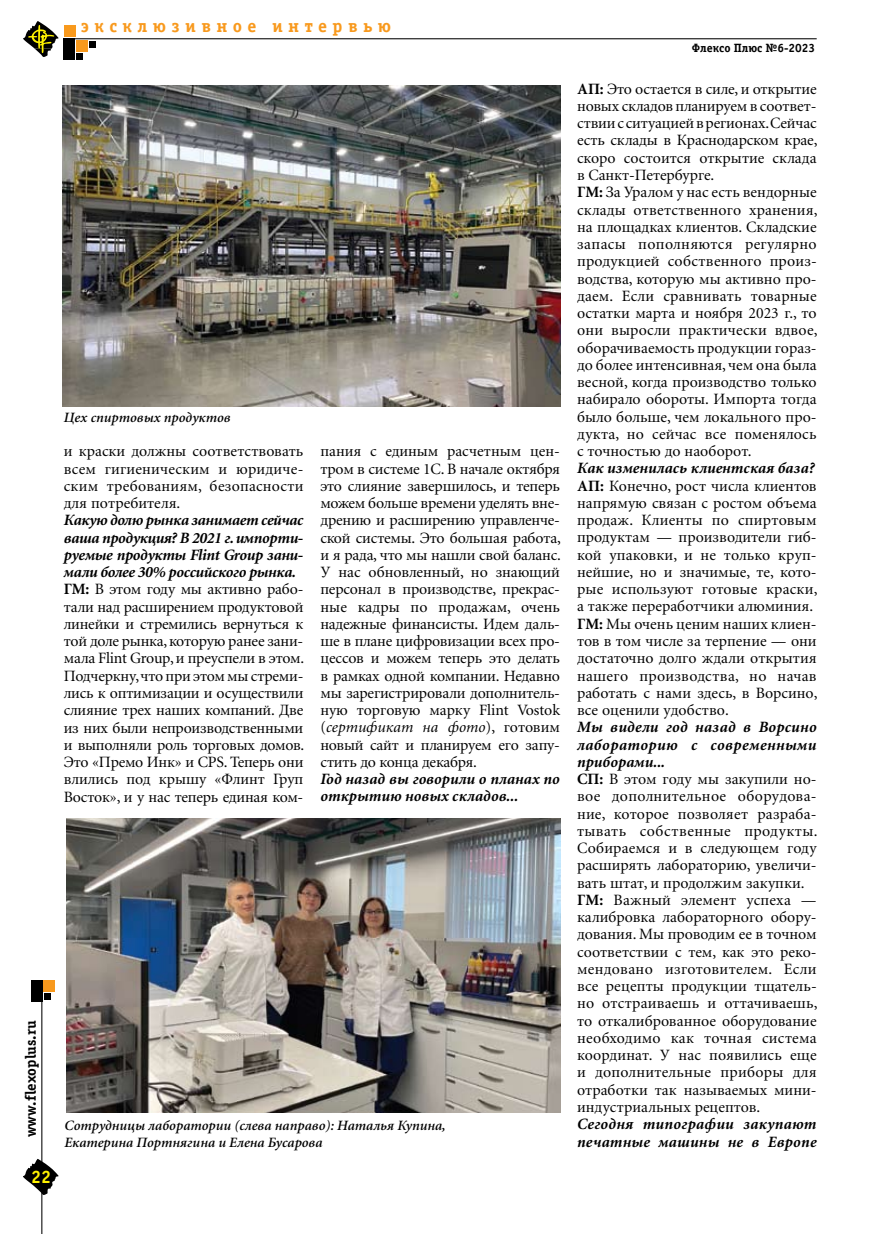
<style>
.page{position:relative;width:872px;height:1234px;background:#fff}
.page>*{position:absolute;margin:0;border:0;box-sizing:border-box;transform-origin:0 0}
.t1{font:700 18px "Officina Serif C";letter-spacing:.3em;color:#f8991d}
.t2{font:700 18px "Officina Serif C";color:#fff200}
.t3{font:15.75px/17.2px "Minion Cyr";color:#000}
.t4{font:italic 700 15.75px/17.2px "Minion Cyr";letter-spacing:.01em;color:#000}
.t5{font:700 15px "Officina Serif C";color:#000}
.t6{font:italic 600 14.25px/17.2px "Minion Cyr";color:#000}
.t7{font:700 12px "Officina Serif C";color:#000}
.s1{font-weight:700;font-style:italic}
.s2{font-weight:700}
.s3{font-style:italic}
</style>
<div class="page">
<div style="left:76px;top:53px;width:7px;height:7px;background:#000"></div>
<svg style="left:90px;top:41px;width:6px;height:6px"></svg>
<div style="left:64px;top:39px;width:11px;height:21px;background:#000"></div>
<div style="left:77px;top:41px;width:11px;height:11px;background:#f8991d"></div>
<div style="left:64px;top:26px;width:11px;height:11px;background:#f8991d"></div>
<hr style="left:64px;top:38px;width:752px;height:1px;background:#000">
<svg style="left:23px;top:21px;width:36px;height:36px"></svg>
<div style="left:44px;top:992px;width:6px;height:7px;background:#000"></div>
<div style="left:31px;top:980px;width:11px;height:21px;background:#000"></div>
<div style="left:44px;top:980px;width:11px;height:11px;background:#f8991d"></div>
<hr style="left:41px;top:1000px;width:1px;height:233px;background:#000">
<svg style="left:23px;top:1158px;width:36px;height:36px"></svg>
<img style="left:62px;top:85px;width:498px;height:322px">
<img style="left:66px;top:818px;width:494px;height:293px">
<p class="t1" style="left:81px;top:16px;width:312px">эксклюзивное интервью</p>
<p class="t6" style="left:64px;top:408px;width:168px">Цех спиртовых продуктов</p>
<p class="t3" style="left:64px;top:442px;width:241px;text-align:justify">и краски должны соответствовать всем гигиеническим и юридиче&shy;ским требованиям, безопасности для потребителя.</p>
<p class="t3" style="left:64px;top:511px;width:242px"><span class="s1">Какую долю рынка занимает сейчас ваша продукция? В 2021 г. импорти&shy;руемые продукты Flint Group зани&shy;мали более 30% российского рынка.<br></span><span class="s2">ГМ:</span> В этом году мы активно рабо&shy;тали над расширением продуктовой линейки и стремились вернуться к той доле рынка, которую ранее зани&shy;мала Flint Group, и преуспели в этом.<br>Подчеркну, что при этом мы стреми&shy;лись к оптимизации и осуществили слияние трех наших компаний. Две из них были непроизводственными и выполняли роль торговых домов.<br>Это «Премо Инк» и CPS. Теперь они влились под крышу «Флинт Груп Восток», и у нас теперь единая ком-</p>
<p class="t3" style="left:320px;top:442px;width:242px;text-align:justify">пания с единым расчетным цен&shy;тром в системе 1С. В начале октября это слияние завершилось, и теперь можем больше времени уделять вне&shy;дрению и расширению управленче&shy;ской системы. Это большая работа, и я рада, что мы нашли свой баланс.<br>У нас обновленный, но знающий персонал в производстве, прекрас&shy;ные кадры по продажам, очень надежные финансисты. Идем даль&shy;ше в плане цифровизации всех про&shy;цессов и можем теперь это делать в рамках одной компании. Недавно мы зарегистрировали дополнитель&shy;ную торговую марку Flint Vostok (<span class="s3">сертификат на фото</span>), готовим новый сайт и планируем его запу&shy;стить до конца декабря.</p>
<p class="t4" style="left:320px;top:770px;width:241px">Год назад вы говорили о планах по открытию новых складов...</p>
<p class="t5" style="left:22px;top:1137px;width:118px;rotate:-90deg">www.flexoplus.ru</p>
<p class="t2" style="left:31px;top:1165px;width:22px">22</p>
<p class="t6" style="left:64px;top:1115px;width:382px">Сотрудницы лаборатории (слева направо): Наталья Купина,<br>Екатерина Портнягина и Елена Бусарова</p>
<p class="t7" style="left:692px;top:42px;width:125px">Флексо Плюс №6-2023</p>
<p class="t3" style="left:577px;top:80px;width:242px"><span class="s2">АП:</span> Это остается в силе, и открытие новых складов планируем в соответ&shy;ствии с ситуацией врегионах. Сейчас есть склады в Краснодарском крае, скоро состоится открытие склада в Санкт-Петербурге.<br><span class="s2">ГМ:</span> За Уралом у нас есть вендорные склады ответственного хранения, на площадках клиентов. Складские запасы пополняются регулярно продукцией собственного произ&shy;водства, которую мы активно про&shy;даем. Если сравнивать товарные остатки марта и ноября 2023 г., то они выросли практически вдвое, оборачиваемость продукции гораз&shy;до более интенсивная, чем она была весной, когда производство только набирало обороты. Импорта тогда было больше, чем локального про&shy;дукта, но сейчас все поменялось с точностью до наоборот.</p>
<p class="t3" style="left:577px;top:459px;width:242px"><span class="s1">Как изменилась клиентская база?<br></span><span class="s2">АП:</span> Конечно, рост числа клиентов напрямую связан с ростом объема продаж. Клиенты по спиртовым продуктам — производители гиб&shy;кой упаковки, и не только круп&shy;нейшие, но и значимые, те, кото&shy;рые используют готовые краски, а также переработчики алюминия.<br><span class="s2">ГМ:</span> Мы очень ценим наших клиен&shy;тов в том числе за терпение — они достаточно долго ждали открытия нашего производства, но начав работать с нами здесь, в Ворсино, все оценили удобство.</p>
<p class="t3" style="left:577px;top:718px;width:242px"><span class="s1">Мы видели год назад в Ворсино лабораторию с современными приборами...<br></span><span class="s2">СП:</span> В этом году мы закупили но&shy;вое дополнительное оборудова&shy;ние, которое позволяет разраба&shy;тывать собственные продукты.<br>Собираемся и в следующем году расширять лабораторию, увеличи&shy;вать штат, и продолжим закупки.<br><span class="s2">ГМ:</span> Важный элемент успеха — калибровка лабораторного обору&shy;дования. Мы проводим ее в точном соответствии с тем, как это реко&shy;мендовано изготовителем. Если все рецепты продукции тщатель&shy;но отстраиваешь и оттачиваешь, то откалиброванное оборудование необходимо как точная система координат. У нас появились еще и дополнительные приборы для отработки так называемых мини&shy;индустриальных рецептов.</p>
<p class="t4" style="left:577px;top:1115px;width:241px">Сегодня типографии закупают печатные машины не в Европе</p>
</div>
